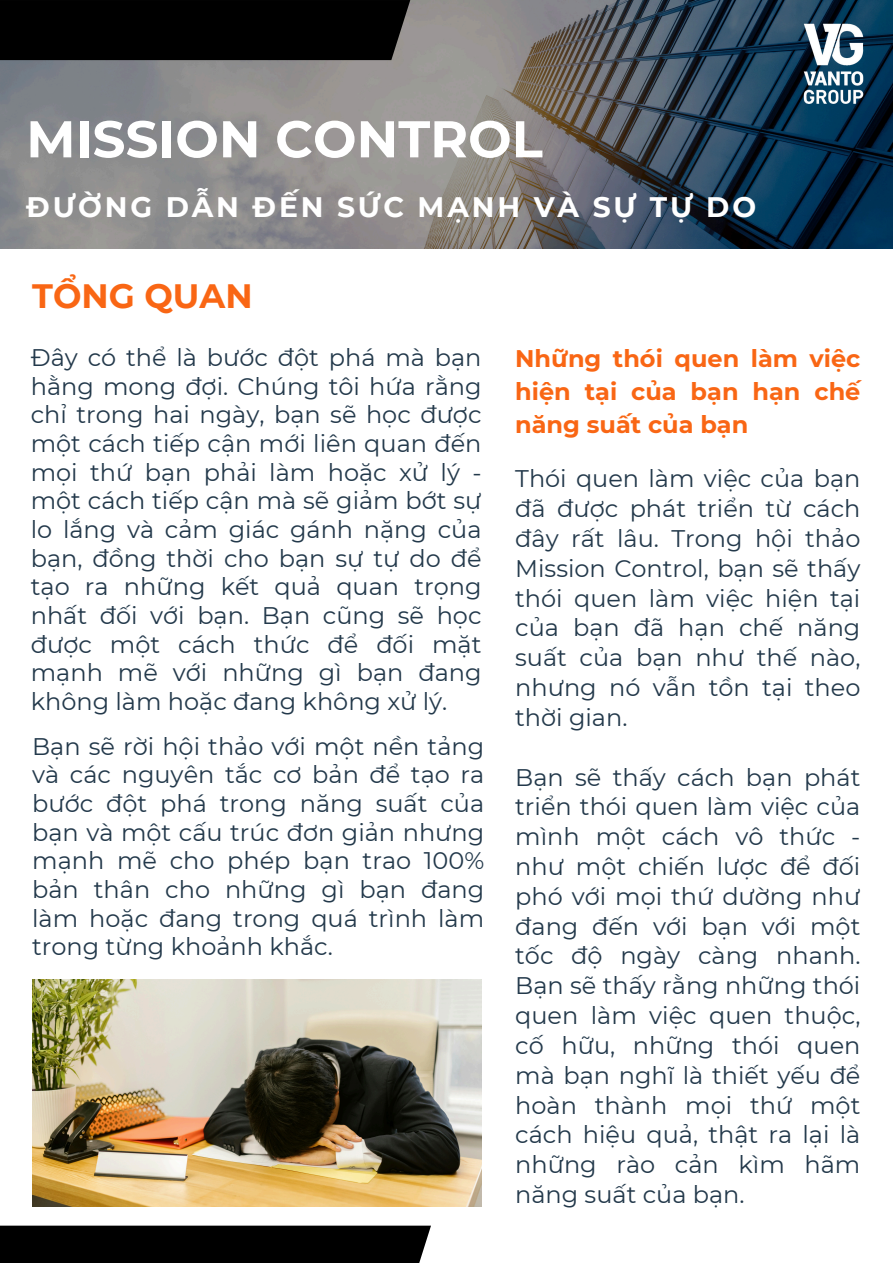
<style>
.page{position:relative;width:893px;height:1263px;background:#fff}
.page>*{position:absolute;margin:0;border:0;box-sizing:border-box;transform-origin:0 0}
.t1{font:700 51.6px "Montserrat";color:#fff}
.t2{font:700 33.75px "Montserrat";color:#f96614}
.t3{font:700 28.2px "Montserrat";letter-spacing:.1em;color:#fff}
.t4{font:24px/29.8px "Montserrat";color:#23394b;text-align:justify}
.t5{font:700 24px/33.2px "Montserrat";color:#f96614;text-align:justify}
</style>
<div class="page">
<img style="left:0;top:0;width:893px;height:249px">
<div style="left:0;top:1225px;width:431px;height:38px;background:#000"></div>
<img style="left:32px;top:979px;width:450px;height:228px">
<img style="left:798px;top:14px;width:71px;height:99px">
<div style="left:0;top:0;width:410px;height:60px;background:#000"></div>
<p class="t1" style="left:26px;top:107px;width:518px">MISSION CONTROL</p>
<p class="t3" style="left:26px;top:190px;width:731px">ĐƯỜNG DẪN ĐẾN SỨC MẠNH VÀ SỰ TỰ DO</p>
<p class="t2" style="left:32px;top:275px;width:222px">TỔNG QUAN</p>
<p class="t4" style="left:31px;top:343px;width:452px;line-height:28.7px">Đây có thể là bước đột phá mà bạn hằng mong đợi. Chúng tôi hứa rằng chỉ trong hai ngày, bạn sẽ học được một cách tiếp cận mới liên quan đến mọi thứ bạn phải làm hoặc xử lý - một cách tiếp cận mà sẽ giảm bớt sự lo lắng và cảm giác gánh nặng của bạn, đồng thời cho bạn sự tự do để tạo ra những kết quả quan trọng nhất đối với bạn. Bạn cũng sẽ học được một cách thức để đối mặt mạnh mẽ với những gì bạn đang không làm hoặc đang không xử lý.</p>
<p class="t4" style="left:32px;top:732px;width:453px;line-height:28.7px">Bạn sẽ rời hội thảo với một nền tảng và các nguyên tắc cơ bản để tạo ra bước đột phá trong năng suất của bạn và một cấu trúc đơn giản nhưng mạnh mẽ cho phép bạn trao 100% bản thân cho những gì bạn đang làm hoặc đang trong quá trình làm trong từng khoảnh khắc.</p>
<h3 class="t5" style="left:515px;top:342px;width:347px">Những thói quen làm việc hiện tại của bạn hạn chế năng suất của bạn</h3>
<p class="t4" style="left:515px;top:464px;width:347px">Thói quen làm việc của bạn đã được phát triển từ cách đây rất lâu. Trong hội thảo Mission Control, bạn sẽ thấy thói quen làm việc hiện tại của bạn đã hạn chế năng suất của bạn như thế nào, nhưng nó vẫn tồn tại theo thời gian.</p>
<h1 class="t4" style="left:515px;top:762px;width:347px">Bạn sẽ thấy cách bạn phát triển thói quen làm việc của mình một cách vô thức - như một chiến lược để đối phó với mọi thứ dường như đang đến với bạn với một tốc độ ngày càng nhanh.<br>Bạn sẽ thấy rằng những thói quen làm việc quen thuộc, cố hữu, những thói quen mà bạn nghĩ là thiết yếu để hoàn thành mọi thứ một cách hiệu quả, thật ra lại là những rào cản kìm hãm năng suất của bạn.</h1>
</div>
